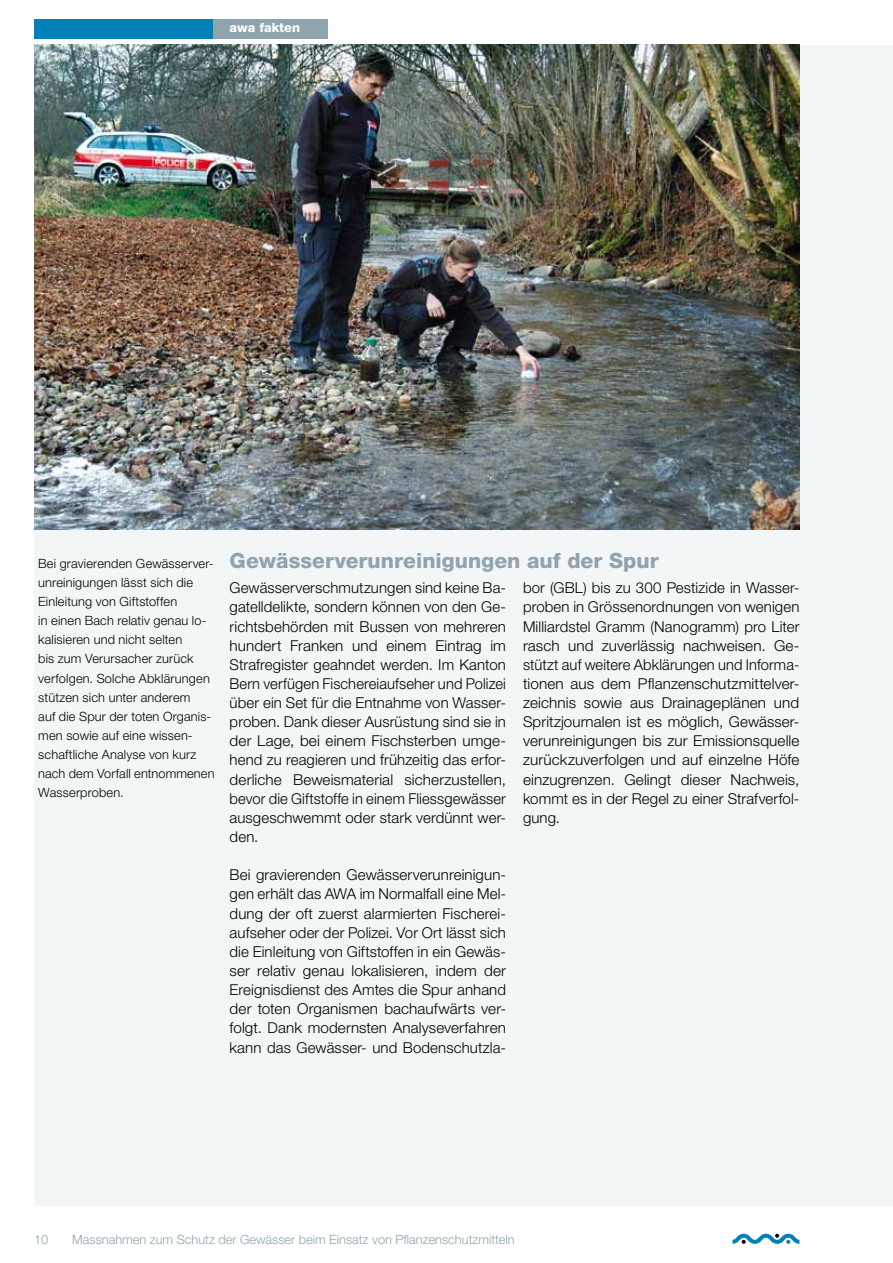
<style>
.page{position:relative;width:893px;height:1263px;background:#fff}
.page>*{position:absolute;margin:0;border:0;box-sizing:border-box;transform-origin:0 0}
.t1{font:800 21px "Helvetica Neue LT";color:#8ea4af}
.t2{font:300 15px/19.2px "Helvetica Neue LT";letter-spacing:.01em;color:#000;text-align:justify}
.t3{font:300 12.75px/19.2px "Helvetica Neue LT";letter-spacing:.015em;color:#000}
.t4{font:300 12.75px "Helvetica Neue LT";color:#8ea4af}
.t5{font:800 12.75px "Helvetica Neue LT";color:#fff}
</style>
<div class="page">
<div style="left:34px;top:45px;width:859px;height:1160px;background:#f3f6f7"></div>
<img style="left:34px;top:45px;width:765px;height:484px">
<svg style="left:732px;top:1234px;width:67px;height:10px"></svg>
<div style="left:34px;top:19px;width:293px;height:19px;background:#8ea4af"></div>
<div style="left:34px;top:19px;width:179px;height:19px;background:#0082b8"></div>
<p class="t5" style="left:230px;top:20px;width:72px">awa fakten</p>
<p class="t3" style="left:38px;top:553px;width:178px">Bei gravierenden Gewässerver&shy;unreinigungen lässt sich die<br>Einleitung von Giftstoffen<br>in einen Bach relativ genau lo&shy;kalisieren und nicht selten<br>bis zum Verursacher zurück verfolgen. Solche Abklärungen stützen sich unter anderem<br>auf die Spur der toten Organis&shy;men sowie auf eine wissen&shy;schaftliche Analyse von kurz nach dem Vorfall entnommenen<br>Wasserproben.</p>
<h1 class="t1" style="left:230px;top:548px;width:431px">Gewässerverunreinigungen auf der Spur</h1>
<p class="t2" style="left:230px;top:578px;width:278px">Gewässerverschmutzungen sind keine Ba&shy;gatelldelikte, sondern können von den Ge&shy;richtsbehörden mit Bussen von mehreren hundert Franken und einem Eintrag im Strafregister geahndet werden. Im Kanton Bern verfügen Fischereiaufseher und Polizei über ein Set für die Entnahme von Wasser&shy;proben. Dank dieser Ausrüstung sind sie in der Lage, bei einem Fischsterben umge&shy;hend zu reagieren und frühzeitig das erfor&shy;derliche Beweismaterial sicherzustellen, bevor die Giftstoffe in einem Fliessgewässer ausgeschwemmt oder stark verdünnt wer&shy;den.</p>
<p class="t2" style="left:230px;top:865px;width:278px">Bei gravierenden Gewässerverunreinigun&shy;gen erhält das AWA im Normalfall eine Mel&shy;dung der oft zuerst alarmierten Fischerei&shy;aufseher oder der Polizei. Vor Ort lässt sich die Einleitung von Giftstoffen in ein Gewäs&shy;ser relativ genau lokalisieren, indem der Ereignisdienst des Amtes die Spur anhand der toten Organismen bachaufwärts ver&shy;folgt. Dank modernsten Analyseverfahren kann das Gewässer- und Bodenschutzla-</p>
<p class="t2" style="left:523px;top:578px;width:278px">bor (GBL) bis zu 300 Pestizide in Wasser&shy;proben in Grössenordnungen von wenigen Milliardstel Gramm (Nanogramm) pro Liter rasch und zuverlässig nachweisen. Ge&shy;stützt auf weitere Abklärungen und Informa&shy;tionen aus dem Pflanzenschutzmittelver&shy;zeichnis sowie aus Drainageplänen und Spritzjournalen ist es möglich, Gewässer&shy;verunreinigungen bis zur Emissionsquelle zurückzuverfolgen und auf einzelne Höfe einzugrenzen. Gelingt dieser Nachweis, kommt es in der Regel zu einer Strafverfol&shy;gung.</p>
<p class="t4" style="left:34px;top:1231px;width:16px">10</p>
<p class="t4" style="left:72px;top:1231px;width:444px">Massnahmen zum Schutz der Gewässer beim Einsatz von Pflanzenschutzmitteln</p>
</div>
